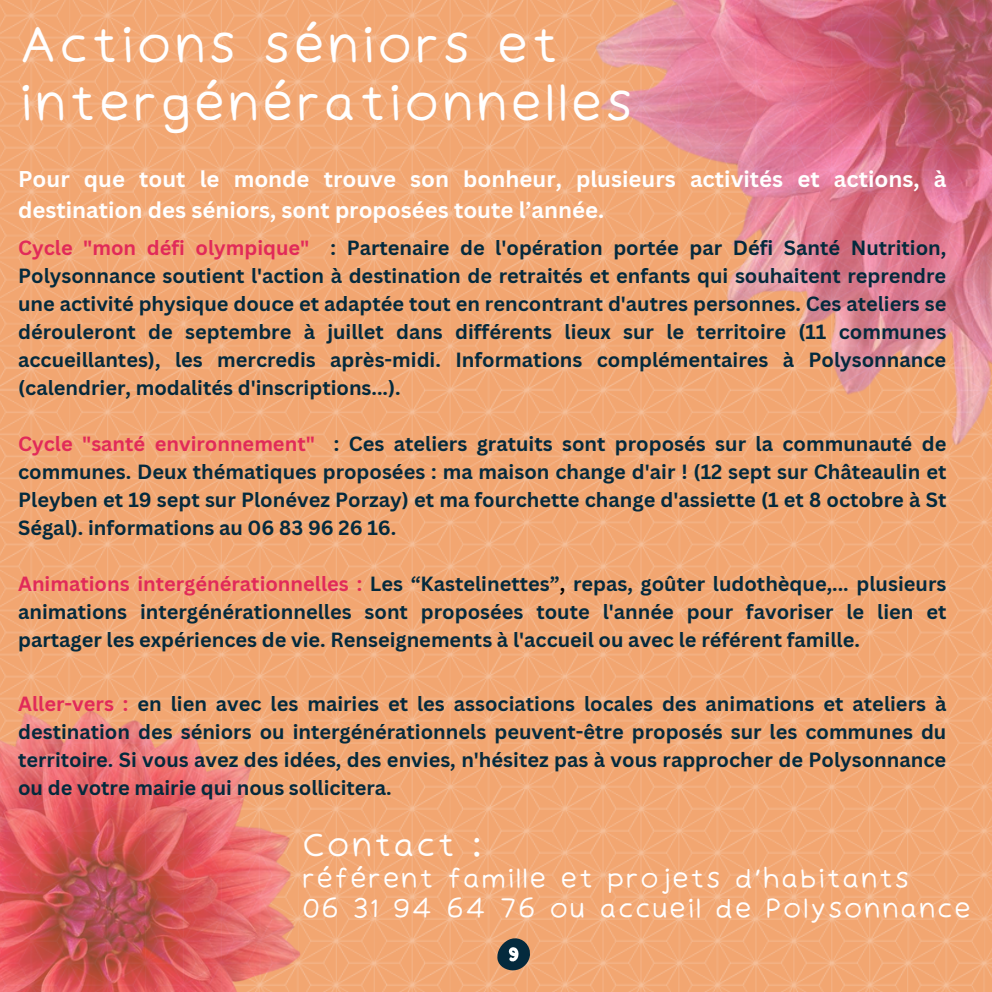
<style>
.page{position:relative;width:992px;height:992px;background:#fff}
.page>*{position:absolute;margin:0;border:0;box-sizing:border-box;transform-origin:0 0}
.t1{font:48.8px/58.4px "Irene Florentina";color:#fff}
.t2{font:32px "Irene Florentina";color:#fff}
.t3{font:26px/30px "Irene Florentina";color:#fff}
.t4{font:700 22.2px/31px "Canva Sans";color:#fff}
.t5{font:700 20px/28px "Canva Sans";color:#042a3d;text-align:justify}
.s1{color:#e12a59}
.s2{color:#000}
</style>
<div class="page">
<img style="left:0;top:0;width:992px;height:991px">
<svg style="left:496px;top:935px;width:34px;height:35px"></svg>
<img style="left:595px;top:0;width:397px;height:445px">
<img style="left:0;top:710px;width:301px;height:281px">
<p class="t1" style="left:18px;top:16px;width:617px">Actions séniors et intergénérationnelles</p>
<p class="t4" style="left:18px;top:162px;width:929px">Pour que tout le monde trouve son bonheur, plusieurs activités et actions, à destination des séniors, sont proposées toute l’année.</p>
<h1 class="t5" style="left:18px;top:233px;width:929px"><span class="s1">Cycle "mon défi olympique"</span> : Partenaire de l'opération portée par Défi Santé Nutrition, Polysonnance soutient l'action à destination de retraités et enfants qui souhaitent reprendre une activité physique douce et adaptée tout en rencontrant d'autres personnes. Ces ateliers se dérouleront de septembre à juillet dans différents lieux sur le territoire (11 communes accueillantes), les mercredis après-midi. Informations complémentaires à Polysonnance</h1>
<p class="t5" style="left:18px;top:373px;width:384px">(calendrier, modalités d'inscriptions...).</p>
<p class="t5" style="left:18px;top:429px;width:929px"><span class="s1">Cycle "santé environnement"</span> : Ces ateliers gratuits sont proposés sur la communauté de communes. Deux thématiques proposées : ma maison change d'air ! (12 sept sur Châteaulin et Pleyben et 19 sept sur Plonévez Porzay) et ma fourchette change d'assiette (1 et 8 octobre à St Ségal). informations au 06 83 96 26 16.</p>
<p class="t5" style="left:18px;top:569px;width:929px"><span class="s1">Animations intergénérationnelles :</span> Les “Kastelinettes”<span class="s2">,</span> repas, goûter ludothèque,... plusieurs</p>
<p class="t5" style="left:18px;top:597px;width:929px">animations intergénérationnelles sont proposées toute l'année pour favoriser le lien et partager les expériences de vie. Renseignements à l'accueil ou avec le référent famille.</p>
<p class="t5" style="left:18px;top:689px;width:929px"><span class="s1">Aller-vers :</span> en lien avec les mairies et les associations locales des animations et ateliers à</p>
<p class="t5" style="left:18px;top:717px;width:929px">destination des séniors ou intergénérationnels peuvent-être proposés sur les communes du territoire. Si vous avez des idées, des envies, n'hésitez pas à vous rapprocher de Polysonnance ou de votre mairie qui nous sollicitera.</p>
<p class="t2" style="left:301px;top:824px;width:182px">Contact :</p>
<p class="t3" style="left:301px;top:863px;width:672px">référent famille et projets d’habitants<br>06 31 94 64 76 ou accueil de Polysonnance</p>
</div>
